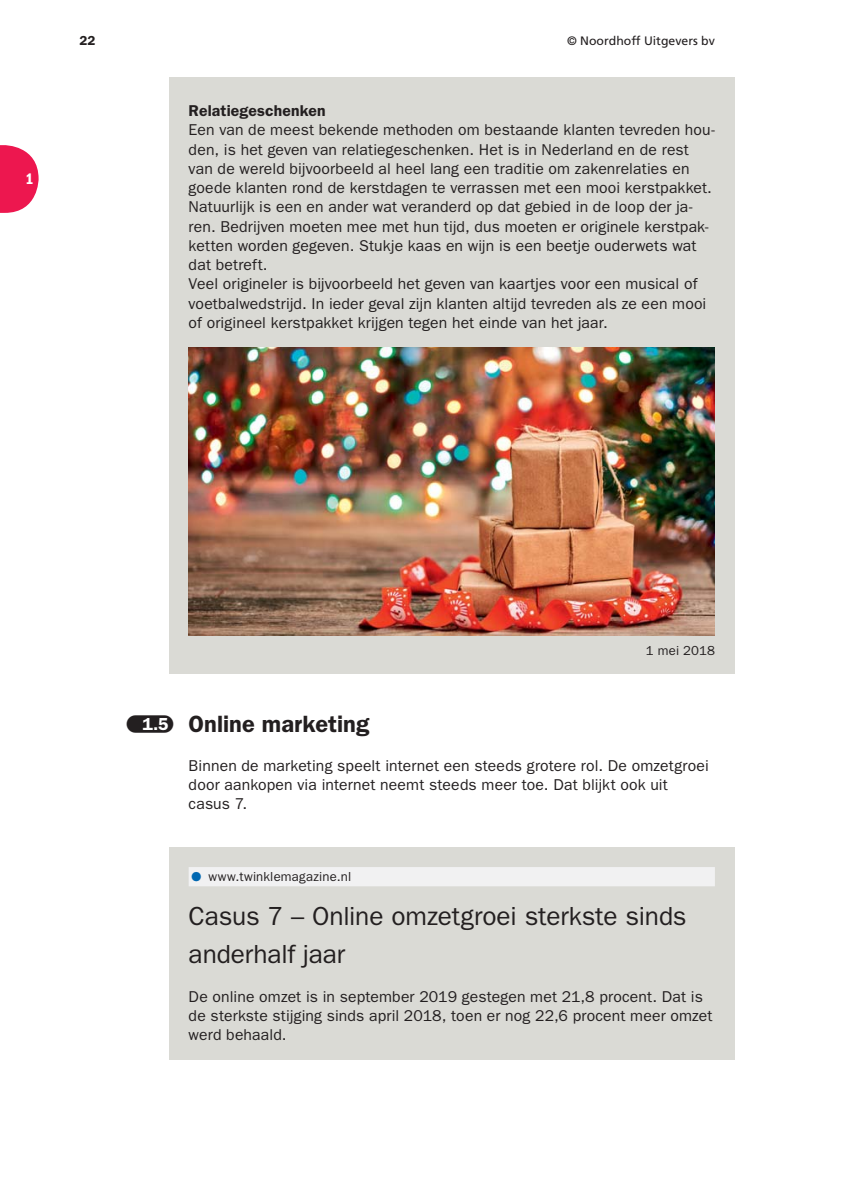
<style>
.page{position:relative;width:844px;height:1191px;background:#fff}
.page>*{position:absolute;margin:0;border:0;box-sizing:border-box;transform-origin:0 0}
.t1{font:26.25px/38.5px "ITC Franklin Gothic Std";letter-spacing:-.005em;color:#231f20}
.t2{font:600 23.62px "ITC Franklin Gothic Std";color:#231f20}
.t3{font:15.75px/19.2px "ITC Franklin Gothic Std";letter-spacing:.01em;color:#231f20}
.t4{font:600 15.75px "ITC Franklin Gothic Std";letter-spacing:.005em;color:#231f20}
.t5{font:15.75px "ITC Franklin Gothic Std Dm Cd";color:#fff}
.t6{font:13.12px "ITC Franklin Gothic Std";letter-spacing:.015em;color:#231f20}
.t7{font:600 13.12px "ITC Franklin Gothic Std";color:#231f20}
.t8{font:12.25px "Frutiger LT Std";color:#231f20}
.s1{font-family:"Franklin Gothic Demi Met Pil";font-weight:400;font-size:17.5px}
.s2{font-size:17.5px;color:#fff}
.s3{font-family:"WN Mo HO Picto Regular";font-size:7px;color:#0067b1}
</style>
<div class="page">
<svg style="left:0;top:145px;width:39px;height:68px"></svg>
<div style="left:169px;top:77px;width:565px;height:597px;background:#dadad5"></div>
<img style="left:189px;top:347px;width:525px;height:289px">
<div style="left:169px;top:847px;width:565px;height:212px;background:#dadad5"></div>
<div style="left:189px;top:867px;width:525px;height:19px;background:#f1f1f2"></div>
<p class="t7" style="left:79px;top:35px;width:17px">22</p>
<p class="t5" style="left:26px;top:173px;width:10px">1</p>
<p class="t8" style="left:567px;top:35px;width:149px">© Noordhoff Uitgevers bv</p>
<p class="t4" style="left:189px;top:105px;width:138px">Relatiegeschenken</p>
<p class="t3" style="left:189px;top:121px;width:527px">Een van de meest bekende methoden om bestaande klanten tevreden hou&shy;den, is het geven van relatiegeschenken. Het is in Nederland en de rest van de wereld bijvoorbeeld al heel lang een traditie om zakenrelaties en goede klanten rond de kerstdagen te verrassen met een mooi kerstpakket.<br>Natuurlijk is een en ander wat veranderd op dat gebied in de loop der ja&shy;ren. Bedrijven moeten mee met hun tijd, dus moeten er originele kerstpak&shy;ketten worden gegeven. Stukje kaas en wijn is een beetje ouderwets wat dat betreft.<br>Veel origineler is bijvoorbeeld het geven van kaartjes voor een musical of voetbalwedstrijd. In ieder geval zijn klanten altijd tevreden als ze een mooi of origineel kerstpakket krijgen tegen het einde van het jaar.</p>
<p class="t6" style="left:645px;top:646px;width:70px">1 mei 2018</p>
<h2 class="t2" style="left:127px;top:715px;width:244px"><span class="s1">§</span><span class="s2">1.5</span> Online marketing</h2>
<p class="t3" style="left:189px;top:757px;width:521px">Binnen de marketing speelt internet een steeds grotere rol. De omzetgroei door aankopen via internet neemt steeds meer toe. Dat blijkt ook uit casus 7.</p>
<p class="t6" style="left:191px;top:871px;width:161px"><span class="s3">1</span> www.twinklemagazine.nl</p>
<h1 class="t1" style="left:189px;top:898px;width:499px">Casus 7 – Online omzetgroei sterkste sinds anderhalf jaar</h1>
<p class="t3" style="left:189px;top:988px;width:525px">De online omzet is in september 2019 gestegen met 21,8 procent. Dat is de sterkste stijging sinds april 2018, toen er nog 22,6 procent meer omzet werd behaald.</p>
</div>
